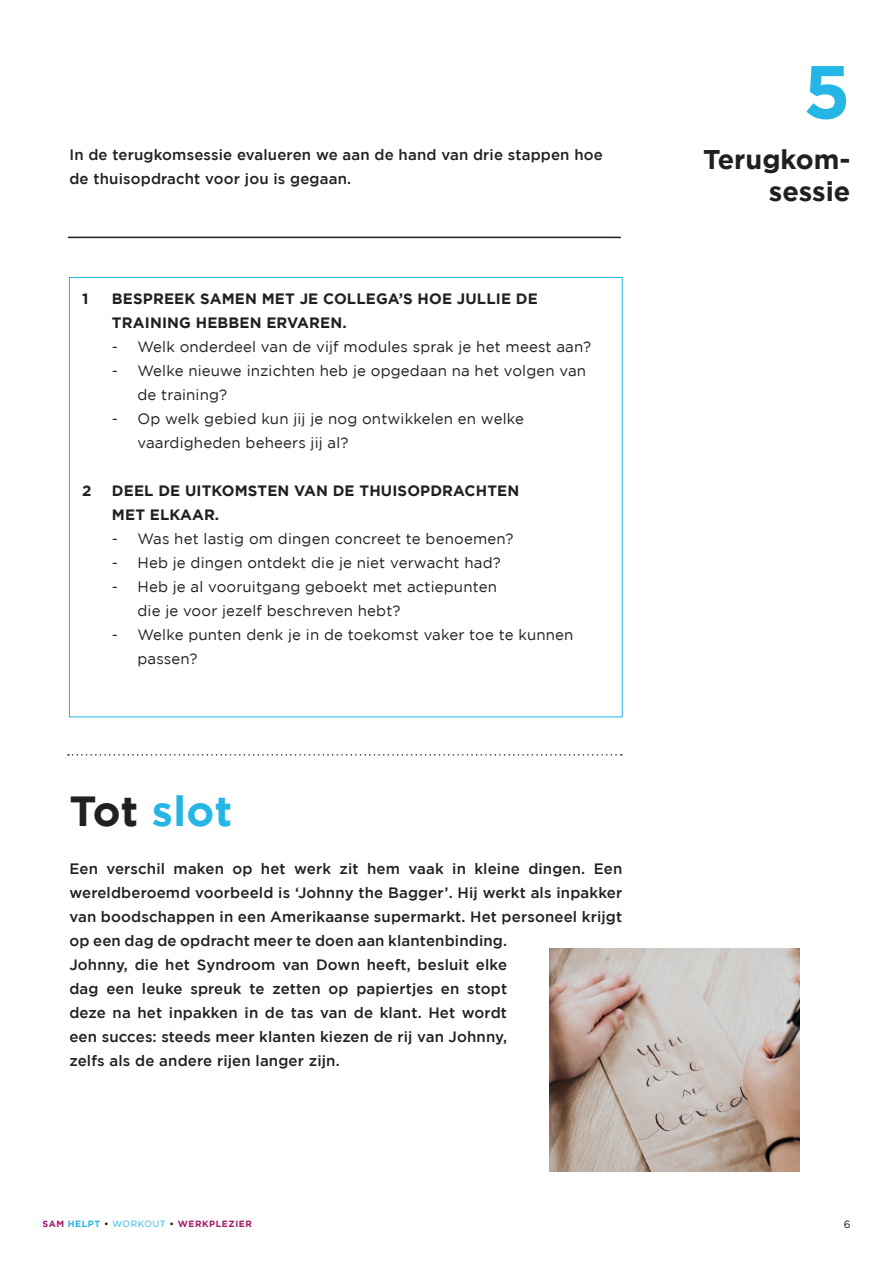
<style>
.page{position:relative;width:893px;height:1263px;background:#fff}
.page>*{position:absolute;margin:0;border:0;box-sizing:border-box;transform-origin:0 0}
.t1{font:700 75px "Gotham";color:#26b6e6}
.t2{font:700 42px "Gotham";letter-spacing:.01em;color:#26b6e6}
.t3{font:700 27px/32.4px "Gotham";color:#231f20;text-align:right}
.t4{font:500 15px/24px "Gotham";letter-spacing:.01em;color:#231f20}
.t5{font:15px/24px "Gotham";letter-spacing:.01em;color:#231f20}
.t6{font:700 15px/24px "Gotham";letter-spacing:.01em;color:#231f20}
.t7{font:10.5px "Gotham";color:#231f20}
.t8{font:700 9px "Gotham";letter-spacing:.06em;color:#9f1a6d}
.s1{color:#231f20}
.s2{color:#26b6e6}
.s3{font-weight:400;color:#26b6e6}
</style>
<div class="page">
<hr style="left:68px;top:237px;width:553px;height:1px;background:#231f20">
<img style="left:550px;top:948px;width:249px;height:223px">
<svg style="left:68px;top:754px;width:554px;height:2px"></svg>
<p class="t4" style="left:69px;top:142px;width:535px">In de terugkomsessie evalueren we aan de hand van drie stappen hoe de thuisopdracht voor jou is gegaan.</p>
<p class="t6" style="left:82px;top:286px;width:8px">1</p>
<p class="t6" style="left:112px;top:286px;width:427px">BESPREEK SAMEN MET JE COLLEGA’S HOE JULLIE DE<br>TRAINING HEBBEN ERVAREN.</p>
<p class="t5" style="left:112px;top:334px;width:481px">- Welk onderdeel van de vijf modules sprak je het meest aan?</p>
<p class="t5" style="left:137px;top:358px;width:450px;text-indent:-26px">- Welke nieuwe inzichten heb je opgedaan na het volgen van de training?</p>
<p class="t5" style="left:137px;top:406px;width:388px;text-indent:-26px">- Op welk gebied kun jij je nog ontwikkelen en welke vaardigheden beheers jij al?</p>
<p class="t6" style="left:82px;top:478px;width:11px">2</p>
<p class="t6" style="left:112px;top:478px;width:409px">DEEL DE UITKOMSTEN VAN DE THUISOPDRACHTEN<br>MET ELKAAR.</p>
<p class="t5" style="left:112px;top:526px;width:403px">- Was het lastig om dingen concreet te benoemen?</p>
<p class="t5" style="left:112px;top:550px;width:390px">- Heb je dingen ontdekt die je niet verwacht had?</p>
<p class="t5" style="left:137px;top:574px;width:361px;text-indent:-26px">- Heb je al vooruitgang geboekt met actiepunten die je voor jezelf beschreven hebt?</p>
<p class="t5" style="left:137px;top:622px;width:437px;text-indent:-26px">- Welke punten denk je in de toekomst vaker toe te kunnen passen?</p>
<h2 class="t2" style="left:69px;top:787px;width:164px"><span class="s1">Tot</span> slot</h2>
<p class="t4" style="left:69px;top:856px;width:554px">Een verschil maken op het werk zit hem vaak in kleine dingen. Een wereldberoemd voorbeeld is ‘Johnny the Bagger’. Hij werkt als inpakker van boodschappen in een Amerikaanse supermarkt. Het personeel krijgt op een dag de opdracht meer te doen aan klantenbinding.<br>Johnny, die het Syndroom van Down heeft, besluit elke<br>dag een leuke spreuk te zetten op papiertjes en stopt<br>deze na het inpakken in de tas van de klant. Het wordt<br>een succes: steeds meer klanten kiezen de rij van Johnny,<br>zelfs als de andere rijen langer zijn.</p>
<h1 class="t1" style="left:803px;top:49px;width:49px">5</h1>
<h3 class="t3" style="left:703px;top:142px;width:149px">Terugkom&shy;sessie</h3>
<p class="t8" style="left:43px;top:1218px;width:211px">SAM <span class="s2">HELPT</span> <span class="s1">•</span> <span class="s3">WORKOUT</span> <span class="s1">•</span> WERKPLEZIER</p>
<p class="t7" style="left:844px;top:1218px;width:8px">6</p>
</div>
